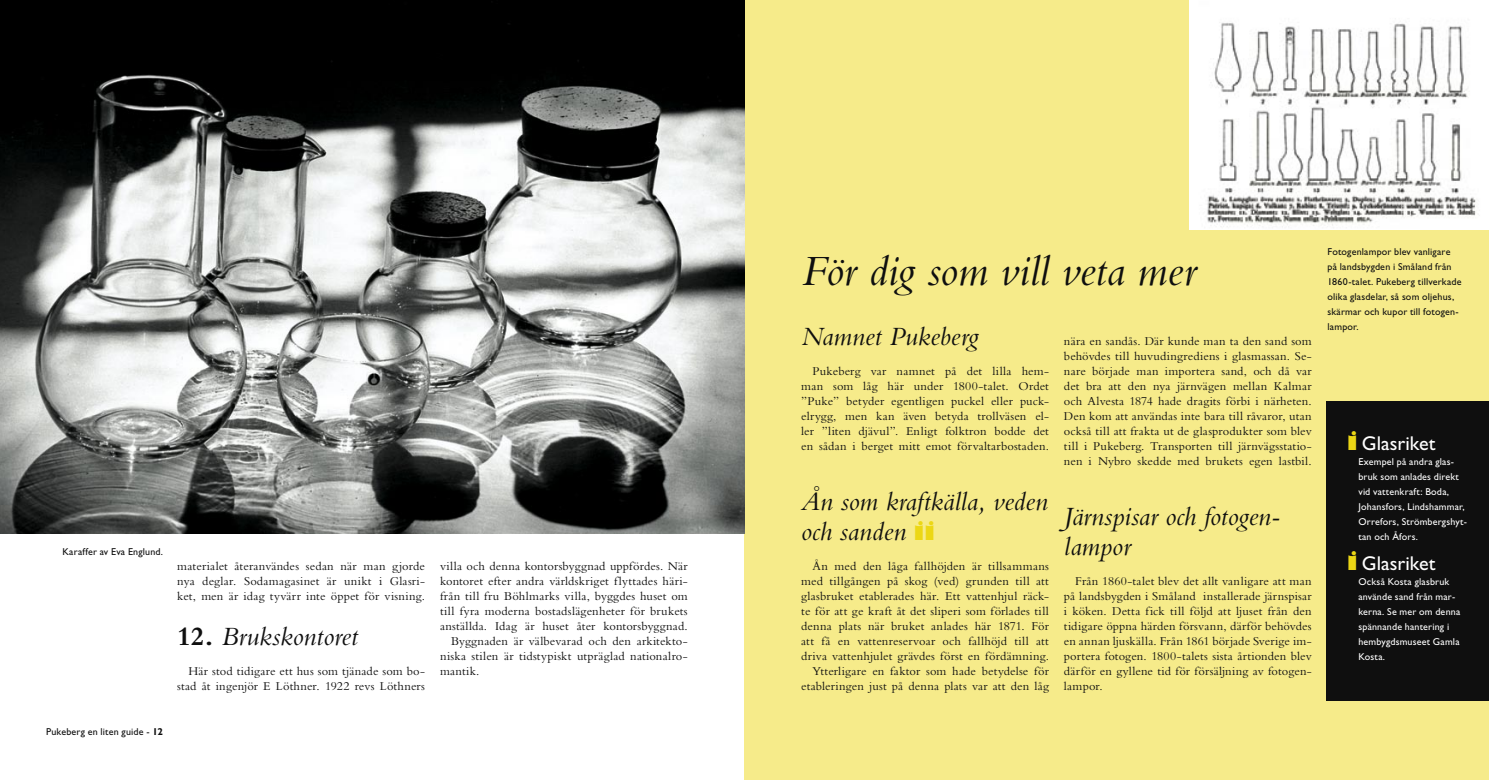
<style>
.page{position:relative;width:1489px;height:780px;background:#fff}
.page>*{position:absolute;margin:0;border:0;box-sizing:border-box;transform-origin:0 0}
.Storrubrik{font:italic 45px "Bembo";letter-spacing:-.01em;color:#0f0f0f}
.Mellanrubrik{font:italic 27.5px/30px "Bembo";color:#0f0f0f}
.Underrubrik{font:20px "Gill Sans";letter-spacing:.005em;color:#fff}
.Brödtext{font:12.5px/15px "Bembo";letter-spacing:.015em;color:#0f0f0f;text-align:justify}
.Bildtext{font:10px/15px "Gill Sans";letter-spacing:.02em;color:#fff}
.Bildtext-2{font:10px/15px "Gill Sans";letter-spacing:.015em;color:#0f0f0f}
.s1{font-weight:700}
.s2{font-weight:700;font-style:normal}
.s3{font-family:"Gill Sans";font-weight:800;font-style:normal;font-size:25px;color:#ecd715}
.s4{font-weight:800;font-size:25px;color:#ecd715}
</style>
<div class="page">
<div style="left:744px;top:0;width:744px;height:780px;background:#f6eb8a"></div>
<div style="left:1325px;top:401px;width:163px;height:299px;background:#0f0f0f"></div>
<img style="left:1189px;top:0;width:299px;height:230px">
<img style="left:0;top:0;width:744px;height:533px">
<p class="Bildtext-2" style="left:62px;top:544px;width:102px">Karaffer av Eva Englund.</p>
<p class="Bildtext-2" style="left:46px;top:724px;width:118px">Pukeberg en liten guide - <span class="s1">12</span></p>
<p class="Brödtext" style="left:177px;top:558px;width:249px">materialet återanvändes sedan när man gjorde nya deglar. Sodamagasinet är unikt i Glasri&shy;ket, men är idag tyvärr inte öppet för visning.</p>
<p class="Mellanrubrik" style="left:177px;top:621px;width:182px"><span class="s2">12.</span> Brukskontoret</p>
<p class="Brödtext" style="left:177px;top:663px;width:249px;text-align:right">Här stod tidigare ett hus som tjänade som bo&shy;stad åt ingenjör E Löthner. 1922 revs Löthners</p>
<p class="Brödtext" style="left:440px;top:558px;width:249px">villa och denna kontorsbyggnad uppfördes. När kontoret efter andra världskriget flyttades häri&shy;från till fru Böhlmarks villa, byggdes huset om till fyra moderna bostadslägenheter för brukets anställda. Idag är huset åter kontorsbyggnad.</p>
<p class="Brödtext" style="left:440px;top:633px;width:249px;text-indent:11px">Byggnaden är välbevarad och den arkitekto&shy;niska stilen är tidstypiskt utpräglad nationalro&shy;mantik.</p>
<p class="Storrubrik" style="left:801px;top:245px;width:396px">För dig som vill veta mer</p>
<p class="Mellanrubrik" style="left:801px;top:321px;width:179px">Namnet Pukeberg</p>
<p class="Brödtext" style="left:801px;top:363px;width:249px;text-indent:11px">Pukeberg var namnet på det lilla hem&shy;man som låg här under 1800-talet. Ordet ”Puke” betyder egentligen puckel eller puck&shy;elrygg, men kan även betyda trollväsen el&shy;ler ”liten djävul”. Enligt folktron bodde det en sådan i berget mitt emot förvaltarbostaden.</p>
<p class="Mellanrubrik" style="left:801px;top:486px;width:248px">Ån som kraftkälla, veden och sanden <span class="s3">ii</span></p>
<p class="Brödtext" style="left:801px;top:558px;width:249px;text-indent:11px">Ån med den låga fallhöjden är tillsammans med tillgången på skog (ved) grunden till att glasbruket etablerades här. Ett vattenhjul räck&shy;te för att ge kraft åt det sliperi som förlades till denna plats när bruket anlades här 1871. För att få en vattenreservoar och fallhöjd till att driva vattenhjulet grävdes först en fördämning.</p>
<p class="Brödtext" style="left:801px;top:663px;width:249px;text-align:right">Ytterligare en faktor som hade betydelse för etableringen just på denna plats var att den låg</p>
<p class="Brödtext" style="left:1063px;top:333px;width:249px">nära en sandås. Där kunde man ta den sand som behövdes till huvudingrediens i glasmassan. Se&shy;nare började man importera sand, och då var det bra att den nya järnvägen mellan Kalmar och Alvesta 1874 hade dragits förbi i närheten.<br>Den kom att användas inte bara till råvaror, utan också till att frakta ut de glasprodukter som blev till i Pukeberg. Transporten till järnvägsstatio&shy;nen i Nybro skedde med brukets egen lastbil.</p>
<p class="Mellanrubrik" style="left:1063px;top:501px;width:218px">Järnspisar och fotogen&shy;lampor</p>
<p class="Brödtext" style="left:1063px;top:573px;width:249px;text-indent:11px">Från 1860-talet blev det allt vanligare att man på landsbygden i Småland installerade järnspisar i köken. Detta fick till följd att ljuset från den tidigare öppna härden försvann, därför behövdes en annan ljuskälla. Från 1861 började Sverige im&shy;portera fotogen. 1800-talets sista årtionden blev därför en gyllene tid för försäljning av fotogen&shy;lampor.</p>
<p class="Bildtext-2" style="left:1327px;top:244px;width:135px">Fotogenlampor blev vanligare på landsbygden i Småland från<br>1860-talet. Pukeberg tillverkade olika glasdelar, så som oljehus, skärmar och kupor till fotogen&shy;lampor.</p>
<p class="Underrubrik" style="left:1346px;top:432px;width:90px"><span class="s4">i</span> Glasriket</p>
<p class="Bildtext" style="left:1358px;top:454px;width:110px">Exempel på andra glas&shy;bruk som anlades direkt vid vattenkraft: Boda,<br>Johansfors, Lindshammar,<br>Orrefors, Strömbergshyt&shy;tan och Åfors.</p>
<p class="Underrubrik" style="left:1346px;top:552px;width:90px"><span class="s4">i</span> Glasriket</p>
<p class="Bildtext" style="left:1358px;top:574px;width:103px">Också Kosta glasbruk använde sand från mar&shy;kerna. Se mer om denna spännande hantering i hembygdsmuseet Gamla<br>Kosta.</p>
</div>
